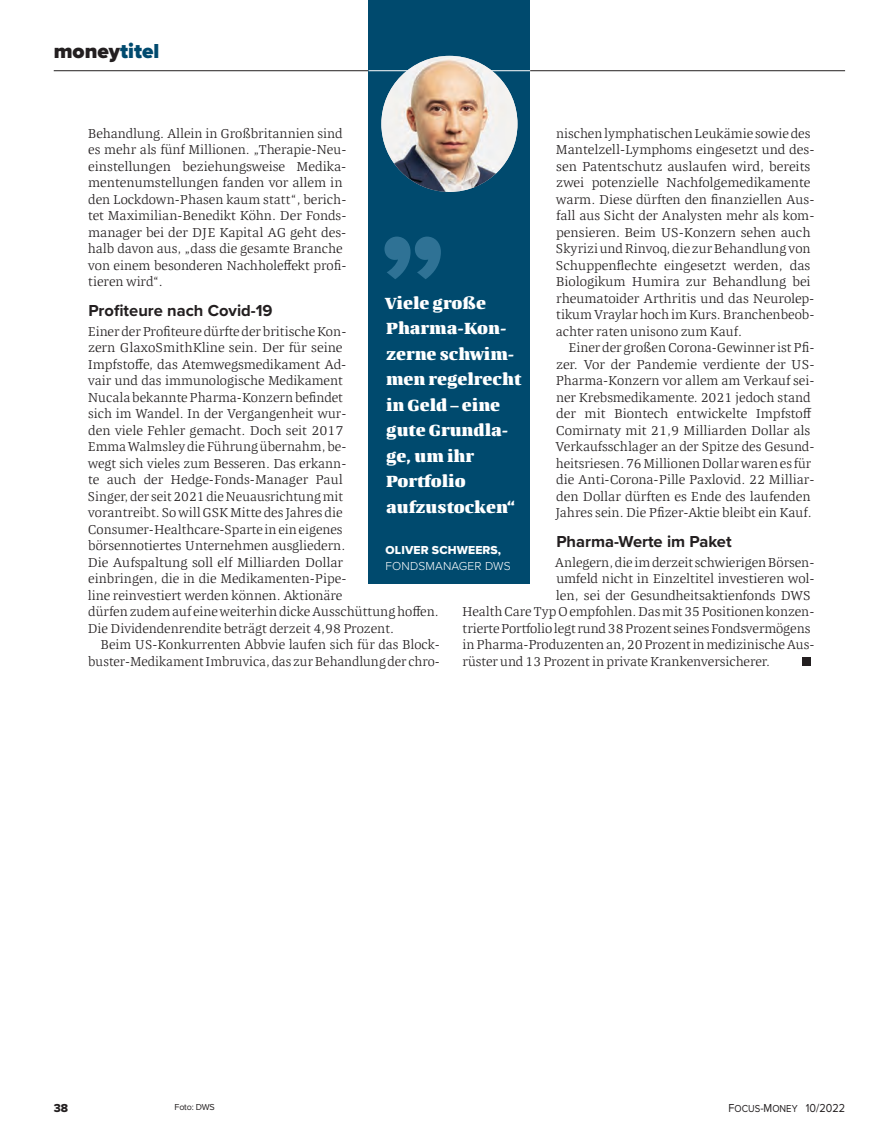
<style>
.page{position:relative;width:891px;height:1133px;background:#fff}
.page>*{position:absolute;margin:0;border:0;box-sizing:border-box;transform-origin:0 0}
.t1{font:900 21px "Proxima Nova";color:#231f20}
.t2{font:800 16.5px/25.5px "Quador";color:#fff}
.t3{font:700 16.5px "Proxima Nova";color:#231f20}
.t4{font:300 13.2px/16.5px "Quador";color:#231f20}
.t5{font:12px "Proxima Nova";color:#231f20;scale:.9 1}
.t6{font:12px "Proxima Nova Extrabld";letter-spacing:.01em;color:#fff}
.t7{font:300 12px "Proxima Nova";letter-spacing:.01em;color:#fff}
.t8{font:12px "Proxima Nova Extrabld";color:#231f20}
.t9{font:9px "Proxima Nova";letter-spacing:-.02em;color:#231f20}
.s1{color:#004a6e}
.s2{font-size:10.5px}
</style>
<div class="page">
<hr style="left:54px;top:70px;width:791px;height:1px;background:#231f20">
<div style="left:802px;top:657px;width:9px;height:9px;background:#231f20"></div>
<div style="left:368px;top:0;width:162px;height:583px;background:#004a6e"></div>
<hr style="left:368px;top:70px;width:162px;height:1px;background:#fff">
<img style="left:381px;top:56px;width:136px;height:136px;border-radius:68px">
<svg style="left:384px;top:237px;width:57px;height:42px"></svg>
<h1 class="t1" style="left:54px;top:35px;width:107px">money<span class="s1">titel</span></h1>
<p class="t4" style="left:88px;top:125px;width:260px">Behandlung. Allein in Großbritannien sind es mehr als fünf Millionen. „Therapie-Neu&shy;einstellungen beziehungsweise Medika&shy;mentenumstellungen fanden vor allem in den Lockdown-Phasen kaum statt“, berich&shy;tet Maximilian-Benedikt Köhn. Der Fonds&shy;manager bei der DJE Kapital AG geht des&shy;halb davon aus, „dass die gesamte Branche von einem besonderen Nachholeffekt profi&shy;tieren wird“.</p>
<p class="t3" style="left:88px;top:299px;width:186px">Profiteure nach Covid-19</p>
<p class="t4" style="left:88px;top:323px;width:352px">Einer der Profiteure dürfte der britische Kon-<br>zern GlaxoSmithKline sein. Der für seine<br>Impfstoffe, das Atemwegsmedikament Ad-<br>vair und das immunologische Medikament<br>Nucala bekannte Pharma-Konzern befindet<br>sich im Wandel. In der Vergangenheit wur-<br>den viele Fehler gemacht. Doch seit 2017<br>Emma Walmsley die Führung übernahm, be-<br>wegt sich vieles zum Besseren. Das erkann-<br>te auch der Hedge-Fonds-Manager Paul<br>Singer, der seit 2021 die Neuausrichtung mit<br>vorantreibt. So will GSK Mitte des Jahres die Consumer-Healthcare-Sparte in ein eigenes börsennotiertes Unternehmen ausgliedern.<br>Die Aufspaltung soll elf Milliarden Dollar<br>einbringen, die in die Medikamenten-Pipe-<br>line reinvestiert werden können. Aktionäre<br>dürfen zudem auf eine weiterhin dicke Ausschüttung hoffen.<br>Die Dividendenrendite beträgt derzeit 4,98 Prozent.</p>
<p class="t4" style="left:88px;top:636px;width:353px;text-align:right">Beim US-Konkurrenten Abbvie laufen sich für das Block&shy;buster-Medikament Imbruvica, das zur Behandlung der chro-</p>
<p class="t4" style="left:555px;top:125px;width:260px">nischen lymphatischen Leukämie sowie des Mantelzell-Lymphoms eingesetzt und des&shy;sen Patentschutz auslaufen wird, bereits zwei potenzielle Nachfolgemedikamente warm. Diese dürften den finanziellen Aus&shy;fall aus Sicht der Analysten mehr als kom&shy;pensieren. Beim US-Konzern sehen auch Skyrizi und Rinvoq, die zur Behandlung von Schuppenflechte eingesetzt werden, das Biologikum Humira zur Behandlung bei rheumatoider Arthritis und das Neurolep&shy;tikum Vraylar hoch im Kurs. Branchenbeob&shy;achter raten unisono zum Kauf.</p>
<p class="t4" style="left:555px;top:339px;width:260px;text-indent:13px">Einer der großen Corona-Gewinner ist Pfi&shy;zer. Vor der Pandemie verdiente der US-Pharma-Konzern vor allem am Verkauf sei&shy;ner Krebsmedikamente. 2021 jedoch stand der mit Biontech entwickelte Impfstoff Comirnaty mit 21,9 Milliarden Dollar als Verkaufsschlager an der Spitze des Gesund&shy;heitsriesen. 76 Millionen Dollar waren es für die Anti-Corona-Pille Paxlovid. 22 Milliar&shy;den Dollar dürften es Ende des laufenden Jahres sein. Die Pfizer-Aktie bleibt ein Kauf.</p>
<p class="t3" style="left:556px;top:530px;width:177px">Pharma-Werte im Paket</p>
<p class="t4" style="left:554px;top:554px;width:261px">Anlegern, die im derzeit schwierigen Börsen-</p>
<p class="t4" style="left:556px;top:570px;width:259px">umfeld nicht in Einzeltitel investieren wol-</p>
<p class="t4" style="left:556px;top:587px;width:256px">len, sei der Gesundheitsaktienfonds DWS</p>
<p class="t4" style="left:462px;top:603px;width:354px">Health Care Typ O empfohlen. Das mit 35 Positionen konzen-</p>
<p class="t4" style="left:462px;top:620px;width:349px">trierte Portfolio legt rund 38 Prozent seines Fondsvermögens</p>
<p class="t4" style="left:462px;top:636px;width:353px">in Pharma-Produzenten an, 20 Prozent in medizinische Aus-</p>
<p class="t4" style="left:462px;top:653px;width:309px">rüster und 13 Prozent in private Krankenversicherer.</p>
<p class="t2" style="left:385px;top:289px;width:138px">Viele große<br>Pharma-Kon&shy;zerne schwim&shy;men regelrecht in Geld – eine gute Grundla&shy;ge, um ihr<br>Portfolio aufzustocken“</p>
<p class="t6" style="left:385px;top:541px;width:117px">OLIVER SCHWEERS,</p>
<p class="t7" style="left:385px;top:557px;width:127px">FONDSMANAGER DWS</p>
<p class="t8" style="left:54px;top:1098px;width:16px">38</p>
<p class="t9" style="left:174px;top:1100px;width:42px">Foto: DWS</p>
<p class="t5" style="left:728px;top:1098px;width:131px">F<span class="s2">OCUS</span>-M<span class="s2">ONEY</span> 10/2022</p>
</div>
